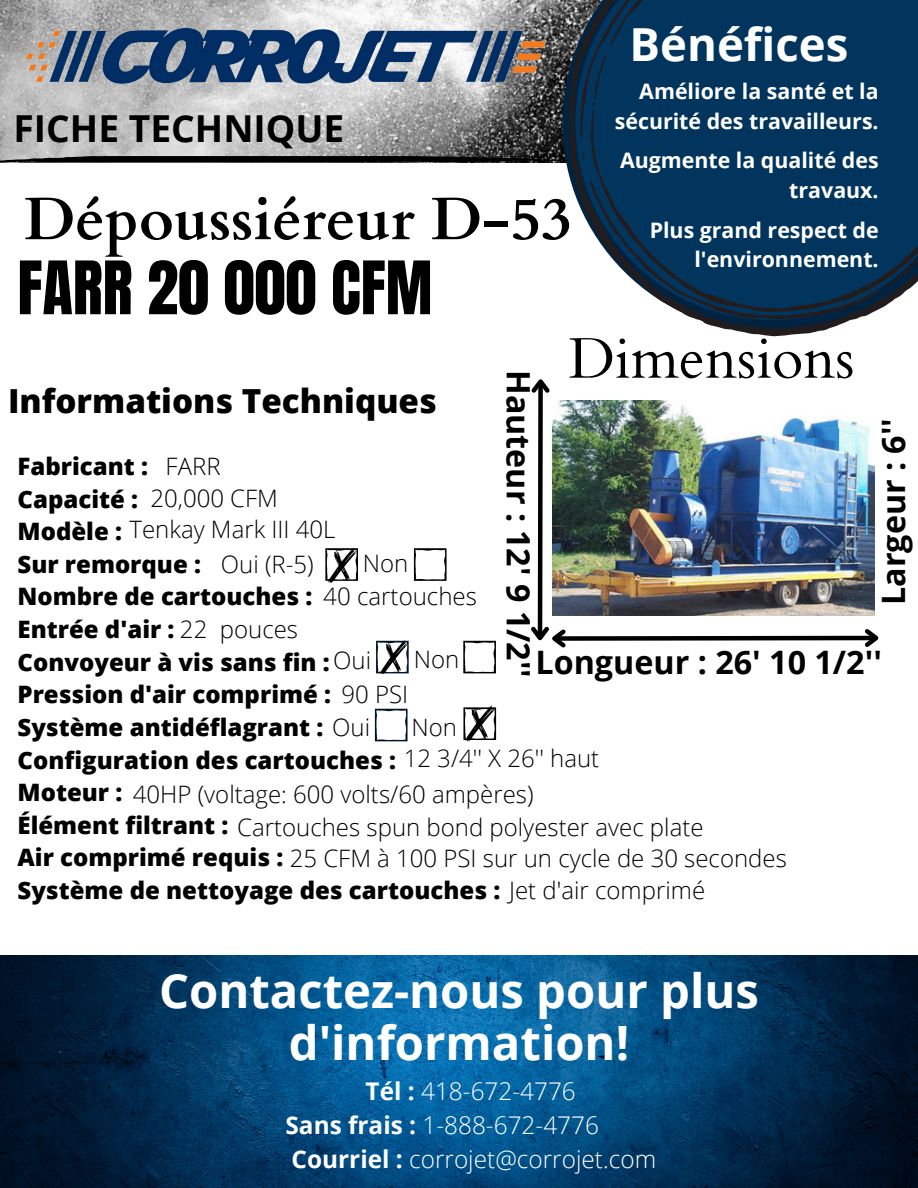
<style>
.page{position:relative;width:918px;height:1188px;background:#fff}
.page>*{position:absolute;margin:0;border:0;box-sizing:border-box;transform-origin:0 0}
.t1{font:62.55px "Anton";color:#000}
.t2{font:700 59.85px "Cardo";color:#000}
.t3{font:57px "Cardo";color:#000}
.t4{font:700 47.25px/51.8px "Open Sans";color:#fff;text-align:center}
.t5{font:700 45.6px "Open Sans";color:#fff}
.t6{font:700 37.2px "Open Sans";color:#000}
.t7{font:800 33.15px "Open Sans";color:#000}
.t8{font:700 32.25px "Open Sans";color:#000}
.t9{font:300 24.3px/33.8px "Open Sans";color:#fff}
.t10{font:300 24.15px "Open Sans";color:#000}
.t11{font:800 24px/32.8px "Open Sans";color:#000}
.t12{font:300 24px/32.2px "Open Sans";color:#000}
.t13{font:700 21.45px/29.7px "Open Sans";color:#fff;text-align:right}
.s1{font-weight:300}
.s2{font-weight:700}
</style>
<div class="page">
<img style="left:0;top:955px;width:918px;height:233px">
<img style="left:0;top:0;width:562px;height:156px">
<img style="left:23px;top:26px;width:524px;height:59px">
<svg style="left:568px;top:0;width:350px;height:336px;background:#1d4668"></svg>
<svg style="left:531px;top:379px;width:348px;height:269px"></svg>
<svg style="left:0;top:156px;width:571px;height:8px;background:#353536"></svg>
<svg style="left:375px;top:709px;width:33px;height:32px"></svg>
<svg style="left:463px;top:641px;width:33px;height:32px"></svg>
<svg style="left:376px;top:640px;width:33px;height:34px"></svg>
<svg style="left:463px;top:705px;width:33px;height:36px"></svg>
<svg style="left:414px;top:548px;width:33px;height:33px"></svg>
<svg style="left:325px;top:548px;width:33px;height:35px"></svg>
<img style="left:552px;top:401px;width:323px;height:215px">
<h3 class="t6" style="left:14px;top:102px;width:332px">FICHE TECHNIQUE</h3>
<h2 class="t2" style="left:24px;top:180px;width:549px">Dépoussiéreur D-53</h2>
<h1 class="t1" style="left:18px;top:243px;width:416px">FARR 20 000 CFM</h1>
<h3 class="t5" style="left:630px;top:12px;width:220px">Bénéfices</h3>
<p class="t13" style="left:615px;top:76px;width:265px">Améliore la santé et la sécurité des travailleurs.</p>
<p class="t13" style="left:620px;top:145px;width:260px">Augmente la qualité des travaux.</p>
<p class="t13" style="left:650px;top:214px;width:231px">Plus grand respect de l'environnement.</p>
<h3 class="t3" style="left:568px;top:321px;width:288px">Dimensions</h3>
<h3 class="t8" style="left:541px;top:370px;width:309px;rotate:90deg">Hauteur : 12' 9 1/2''</h3>
<h3 class="t7" style="left:8px;top:377px;width:430px">Informations Techniques</h3>
<p class="t12" style="left:150px;top:449px;width:129px;text-indent:15px">FARR<br>20,000 CFM</p>
<h3 class="t8" style="left:871px;top:605px;width:188px;rotate:-90deg">Largeur : 6''</h3>
<p class="t11" style="left:18px;top:450px;width:320px;line-height:31.7px">Fabricant :<br>Capacité :<br>Modèle : <span class="s1">Tenkay Mark III 40L</span></p>
<p class="t11" style="left:18px;top:547px;width:688px">Sur remorque :<br>Nombre de cartouches :<br>Entrée d'air : <span class="s1">22 pouces<br></span>Convoyeur à vis sans fin :<span class="s1">Oui<br></span>Pression d'air comprimé : <span class="s1">90 PSI<br></span>Système antidéflagrant : <span class="s1">Oui<br></span>Configuration des cartouches : <span class="s1">12 3/4'' X 26'' haut<br></span>Moteur : <span class="s1">40HP (voltage: 600 volts/60 ampères)<br></span>Élément filtrant : <span class="s1">Cartouches spun bond polyester avec plate</span></p>
<p class="t11" style="left:18px;top:842px;width:771px;line-height:31.7px">Air comprimé requis : <span class="s1">25 CFM à 100 PSI sur un cycle de 30 secondes<br></span>Système de nettoyage des cartouches : <span class="s1">Jet d'air comprimé</span></p>
<p class="t12" style="left:363px;top:546px;width:47px">Non</p>
<p class="t12" style="left:221px;top:547px;width:94px">Oui (R-5)</p>
<p class="t10" style="left:323px;top:579px;width:155px">40 cartouches</p>
<p class="t12" style="left:414px;top:642px;width:47px">Non</p>
<h3 class="t8" style="left:535px;top:640px;width:348px">Longueur : 26' 10 1/2''</h3>
<p class="t12" style="left:412px;top:710px;width:47px">Non</p>
<h3 class="t4" style="left:159px;top:964px;width:601px">Contactez-nous pour plus d'information!</h3>
<p class="t9" style="left:286px;top:1074px;width:372px;text-indent:80px"><span class="s2">Tél :</span> 418-672-4776<br><span class="s2">Sans frais :</span> 1-888-672-4776<br><span class="s2">Courriel :</span> corrojet@corrojet.com</p>
</div>
